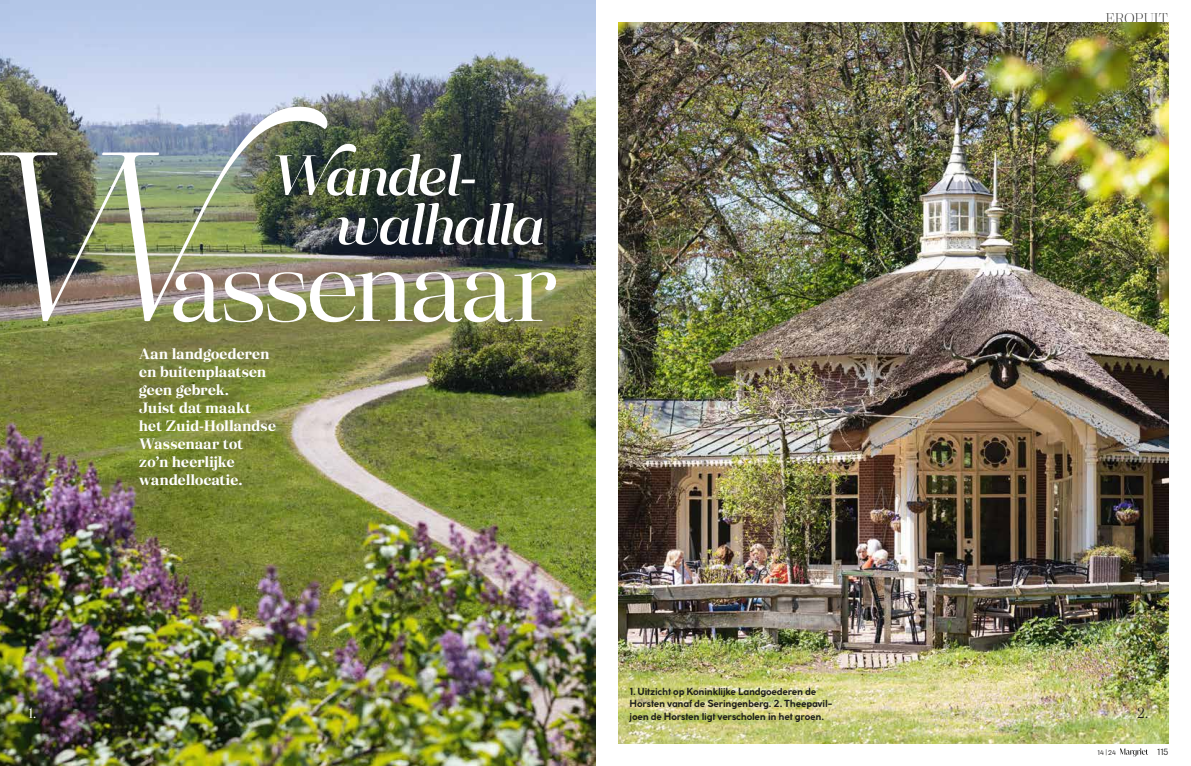
<style>
.page{position:relative;width:1191px;height:766px;background:#fff}
.page>*{position:absolute;margin:0;border:0;box-sizing:border-box;transform-origin:0 0}
.t1{font:italic 300 241px "Eckhart Display";color:#fff}
.t2{font:105.4px "Eckhart Display";letter-spacing:-.055em;color:#fff}
.t3{font:italic 600 56.7px/49.1px "Eckhart Display";letter-spacing:-.055em;color:#fff}
.t4{font:700 15px/18px "Eckhart Text";letter-spacing:-.025em;color:#fff}
.t5{font:15px "Eckhart Display";color:#fff;scale:.95 1}
.t6{font:15px "Eckhart Display";color:#1d1d1b;scale:.95 1}
.t7{font:300 14px "Eckhart Display";letter-spacing:-.02em;color:#1d1d1b}
.t8{font:700 9.7px/12.5px "Coco Gothic";letter-spacing:-.025em;color:#1d1d1b}
.t9{font:9px "Air";color:#1d1d1b}
.t10{font:7px "Air";color:#1d1d1b}
.s1{font-size:6.5px}
</style>
<div class="page">
<img style="left:0;top:0;width:595px;height:765px">
<img style="left:618px;top:23px;width:550px;height:720px">
<div style="left:271px;top:139px;width:209px;height:63px;background:#1d1d1b;opacity:.3"></div>
<div style="left:333px;top:198px;width:215px;height:53px;background:#1d1d1b;opacity:.3"></div>
<svg style="left:1120px;top:748px;width:28px;height:8px"></svg>
<h1 class="t1" style="left:-31px;top:84px;width:274px">W</h1>
<h3 class="t3" style="left:335px;top:154px;width:211px;text-indent:-65px">Wandel&shy;walhalla</h3>
<h2 class="t2" style="left:169px;top:215px;width:392px">assenaar</h2>
<h3 class="t4" style="left:139px;top:344px;width:139px">Aan landgoederen en buitenplaatsen geen gebrek.<br>Juist dat maakt het Zuid-Hollandse<br>Wassenaar tot zo’n heerlijke wandellocatie.</h3>
<h3 class="t7" style="left:1105px;top:9px;width:64px">EROPUIT</h3>
<p class="t8" style="left:629px;top:684px;width:204px">1. Uitzicht op Koninklijke Landgoederen de<br>Horsten vanaf de Seringenberg. 2. Theepavil&shy;joen de Horsten ligt verscholen in het groen.</p>
<h3 class="t5" style="left:29px;top:702px;width:10px">1.</h3>
<h3 class="t6" style="left:1137px;top:702px;width:13px">2.</h3>
<p class="t10" style="left:1097px;top:747px;width:20px">14 <span class="s1">|</span>24</p>
<p class="t9" style="left:1157px;top:745px;width:13px">115</p>
</div>
